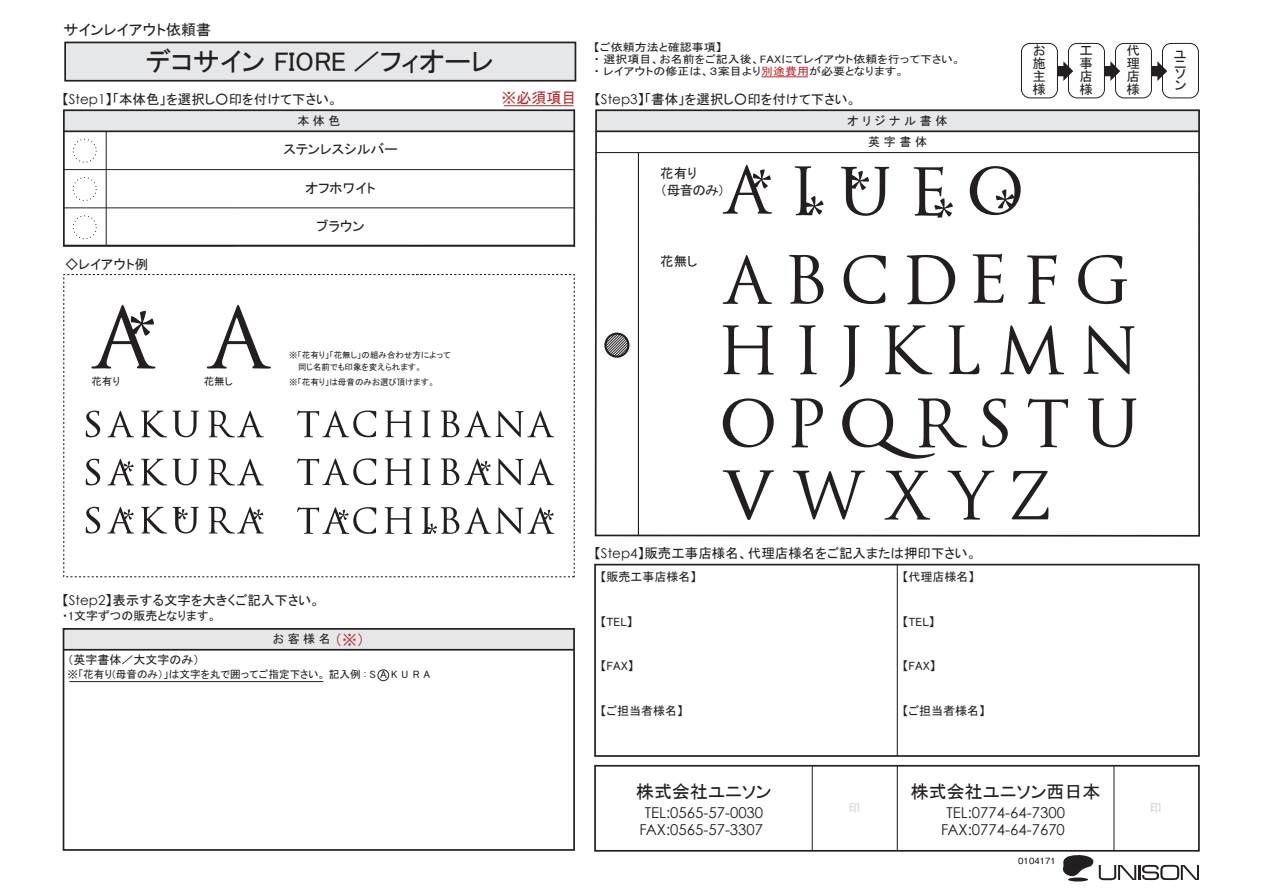
<style>
.page{position:relative;width:1263px;height:893px;background:#fff}
.page>*{position:absolute;margin:0;border:0;box-sizing:border-box;transform-origin:0 0}
.t1{font:27px "MS P Gothic";color:#231f20}
.t2{font:18px "MS P Gothic";color:#231f20}
.t3{font:15px/17px "Century Gothic";color:#231f20;text-align:center}
.t4{font:15px "MS P Gothic";color:#231f20}
.t5{font:15px "MS P Gothic";color:#b7282e}
.t6{font:13.8px "MS P Gothic";color:#231f20}
.t7{font:13.5px/9.6px "MS P Gothic";color:#231f20;text-align:justify}
.t8{font:13.2px/12.9px "MS P Gothic";color:#231f20;text-align:justify}
.t9{font:12px "MS P Gothic";color:#231f20}
.t10{font:12px "MS P Gothic";letter-spacing:.3em;color:#231f20}
.t11{font:12px "MS P Gothic";color:#d1d2d4}
.t12{font:10.8px/11.7px "MS P Gothic";color:#231f20;scale:1.11 1}
.t13{font:10.65px "MS P Gothic";color:#231f20}
.t14{font:10.5px "MS P Gothic";color:#231f20}
.t15{font:8.55px/11.7px "MS P Gothic";color:#231f20}
.t16{font:500 8.55px "Gothic BBB Pro";color:#030303}
.s1{font-family:"Century Gothic"}
.s2{color:#b7282e}
.s3{font-size:15px;color:#b7282e}
</style>
<div class="page">
<div style="left:64px;top:629px;width:510px;height:21px;background:#e6e7e9"></div>
<div style="left:64px;top:42px;width:512px;height:40px;background:#e6e7e9;border:2px solid #231f20"></div>
<svg style="left:63px;top:109px;width:513px;height:138px"></svg>
<hr style="left:64px;top:130px;width:510px;height:2px;background:#231f20">
<hr style="left:63px;top:649px;width:511px;height:2px;background:#231f20">
<hr style="left:64px;top:169px;width:510px;height:1px;background:#231f20">
<hr style="left:234px;top:208px;width:340px;height:1px;background:#231f20">
<hr style="left:64px;top:208px;width:170px;height:1px;background:#231f20">
<div style="left:73px;top:139px;width:23px;height:23px;border:1px dashed #231f20;border-radius:50%"></div>
<div style="left:73px;top:177px;width:23px;height:24px;border:1px dashed #231f20;border-radius:50%"></div>
<hr style="left:64px;top:246px;width:170px;height:1px;background:#231f20">
<div style="left:73px;top:216px;width:23px;height:23px;border:1px dashed #231f20;border-radius:50%"></div>
<div style="left:63px;top:274px;width:512px;height:303px;border:1px dashed #231f20"></div>
<div style="left:63px;top:628px;width:512px;height:223px;border:2px solid #231f20"></div>
<hr style="left:504px;top:105px;width:69px;height:1px;background:#b7282e">
<svg style="left:1058px;top:61px;width:15px;height:20px"></svg>
<div style="left:1021px;top:43px;width:37px;height:55px;border:1px solid #231f20;border-radius:9px"></div>
<svg style="left:1105px;top:61px;width:15px;height:20px"></svg>
<div style="left:1068px;top:43px;width:37px;height:55px;border:1px solid #231f20;border-radius:9px"></div>
<svg style="left:1152px;top:61px;width:15px;height:20px"></svg>
<div style="left:1115px;top:43px;width:37px;height:55px;border:1px solid #231f20;border-radius:9px"></div>
<div style="left:1162px;top:43px;width:37px;height:55px;border:1px solid #231f20;border-radius:9px"></div>
<hr style="left:761px;top:77px;width:47px;height:1px;background:#b7282e">
<svg style="left:410px;top:274px;width:17px;height:1px"></svg>
<svg style="left:208px;top:411px;width:56px;height:26px"></svg>
<svg style="left:141px;top:411px;width:58px;height:26px"></svg>
<svg style="left:86px;top:411px;width:48px;height:26px"></svg>
<svg style="left:208px;top:459px;width:56px;height:26px"></svg>
<svg style="left:141px;top:459px;width:58px;height:26px"></svg>
<svg style="left:86px;top:459px;width:48px;height:26px"></svg>
<svg style="left:141px;top:507px;width:58px;height:27px"></svg>
<svg style="left:208px;top:507px;width:56px;height:26px"></svg>
<svg style="left:86px;top:507px;width:48px;height:26px"></svg>
<svg style="left:207px;top:305px;width:64px;height:64px"></svg>
<svg style="left:91px;top:305px;width:65px;height:64px"></svg>
<svg style="left:421px;top:411px;width:10px;height:26px"></svg>
<svg style="left:385px;top:410px;width:28px;height:27px"></svg>
<svg style="left:297px;top:410px;width:79px;height:27px"></svg>
<svg style="left:441px;top:411px;width:113px;height:26px"></svg>
<svg style="left:421px;top:458px;width:10px;height:27px"></svg>
<svg style="left:385px;top:458px;width:28px;height:27px"></svg>
<svg style="left:297px;top:458px;width:79px;height:27px"></svg>
<svg style="left:441px;top:458px;width:113px;height:27px"></svg>
<svg style="left:385px;top:507px;width:28px;height:27px"></svg>
<svg style="left:421px;top:507px;width:133px;height:27px"></svg>
<svg style="left:297px;top:507px;width:79px;height:27px"></svg>
<div style="left:378px;top:669px;width:11px;height:12px;border:1px solid #231f20;border-radius:50%"></div>
<hr style="left:69px;top:681px;width:254px;height:1px;background:#231f20">
<hr style="left:106px;top:131px;width:1px;height:115px;background:#231f20">
<hr style="left:573px;top:109px;width:2px;height:138px;background:#231f20">
<div style="left:594px;top:765px;width:606px;height:87px;border:2px solid #231f20"></div>
<div style="left:594px;top:564px;width:606px;height:193px;border:2px solid #231f20"></div>
<hr style="left:897px;top:766px;width:1px;height:85px;background:#231f20">
<hr style="left:897px;top:565px;width:1px;height:191px;background:#231f20">
<hr style="left:812px;top:766px;width:1px;height:85px;background:#231f20">
<hr style="left:1114px;top:766px;width:1px;height:85px;background:#231f20">
<hr style="left:234px;top:245px;width:341px;height:2px;background:#231f20">
<hr style="left:63px;top:245px;width:511px;height:1px;background:#231f20">
<hr style="left:1068px;top:877px;width:20px;height:4px;background:#231f20;border-radius:50%">
<svg style="left:1062px;top:855px;width:137px;height:25px"></svg>
<svg style="left:594px;top:109px;width:606px;height:428px"></svg>
<p class="t4" style="left:64px;top:22px;width:149px">サインレイアウト依頼書</p>
<h1 class="t1" style="left:145px;top:48px;width:350px">デコサイン FIORE ／フィオーレ</h1>
<p class="t7" style="left:62px;top:94px;width:277px">【<span class="s1">Step1</span>】「本体色」を選択し○印を付けて下さい。</p>
<p class="t7" style="left:65px;top:259px;width:85px">◇レイアウト例</p>
<p class="t9" style="left:297px;top:115px;width:45px">本体色</p>
<p class="t6" style="left:284px;top:143px;width:116px">ステンレスシルバー</p>
<p class="t6" style="left:306px;top:181px;width:72px">オフホワイト</p>
<p class="t6" style="left:316px;top:219px;width:50px">ブラウン</p>
<p class="t5" style="left:501px;top:90px;width:76px">※必須項目</p>
<p class="t12" style="left:594px;top:41px;width:332px">【ご依頼方法と確認事項】<br>・ 選択項目、お名前をご記入後、FAXにてレイアウト依頼を行って下さい。・ レイアウトの修正は、３案目より<span class="s2">別途費用</span>が必要となります。</p>
<p class="t7" style="left:594px;top:94px;width:264px">【<span class="s1">Step3</span>】「書体」を選択し○印を付けて下さい。</p>
<p class="t10" style="left:847px;top:115px;width:101px">オリジナル書体</p>
<p class="t7" style="left:660px;top:165px;width:66px;line-height:17px">花有り<br>（母音のみ）</p>
<p class="t7" style="left:660px;top:256px;width:39px">花無し</p>
<p class="t9" style="left:868px;top:136px;width:60px">英字書体</p>
<p class="t14" style="left:91px;top:376px;width:30px">花有り</p>
<p class="t14" style="left:204px;top:376px;width:31px">花無し</p>
<p class="t15" style="left:298px;top:349px;width:154px;text-indent:-9px">※「花有り」「花無し」の組み合わせ方によって同じ名前でも印象を変えられます。</p>
<p class="t15" style="left:289px;top:376px;width:147px">※「花有り」は母音のみお選び頂けます。</p>
<p class="t8" style="left:1032px;top:44px;width:14px">お施主様</p>
<p class="t8" style="left:1079px;top:44px;width:14px">工事店様</p>
<p class="t8" style="left:1126px;top:44px;width:14px">代理店様</p>
<p class="t7" style="left:1173px;top:51px;width:14px">ユニソ</p>
<p class="t7" style="left:1173px;top:81px;width:14px">ン</p>
<p class="t7" style="left:62px;top:596px;width:259px">【<span class="s1">Step2</span>】表示する文字を大きくご記入下さい。</p>
<p class="t9" style="left:62px;top:610px;width:156px">・1文字ずつの販売となります。</p>
<p class="t9" style="left:273px;top:633px;width:93px">お客様名<span class="s3">（※）</span></p>
<p class="t9" style="left:67px;top:653px;width:134px">（英字書体／大文字のみ）</p>
<p class="t13" style="left:67px;top:669px;width:364px">※「花有り(母音のみ）」は文字を丸で囲ってご指定下さい。 記入例： S A K U R A</p>
<p class="t7" style="left:594px;top:548px;width:384px">【<span class="s1">Step4</span>】販売工事店様名、代理店様名をご記入または押印下さい。</p>
<p class="t9" style="left:600px;top:571px;width:97px">【販売工事店様名】</p>
<p class="t9" style="left:600px;top:615px;width:34px">【TEL】</p>
<p class="t9" style="left:600px;top:660px;width:35px">【FAX】</p>
<p class="t9" style="left:600px;top:704px;width:84px">【ご担当者様名】</p>
<p class="t9" style="left:902px;top:571px;width:73px">【代理店様名】</p>
<p class="t9" style="left:902px;top:615px;width:34px">【TEL】</p>
<p class="t9" style="left:902px;top:660px;width:35px">【FAX】</p>
<p class="t9" style="left:902px;top:704px;width:84px">【ご担当者様名】</p>
<h2 class="t2" style="left:636px;top:782px;width:137px">株式会社ユニソン</h2>
<p class="t3" style="left:639px;top:804px;width:125px">TEL:0565-57-0030<br>FAX:0565-57-3307</p>
<p class="t11" style="left:1150px;top:802px;width:13px">印</p>
<h2 class="t2" style="left:911px;top:782px;width:191px">株式会社ユニソン西日本</h2>
<p class="t3" style="left:941px;top:804px;width:125px">TEL:0774-64-7300<br>FAX:0774-64-7670</p>
<p class="t11" style="left:848px;top:802px;width:13px">印</p>
<p class="t16" style="left:1018px;top:854px;width:39px">0104171</p>
</div>
